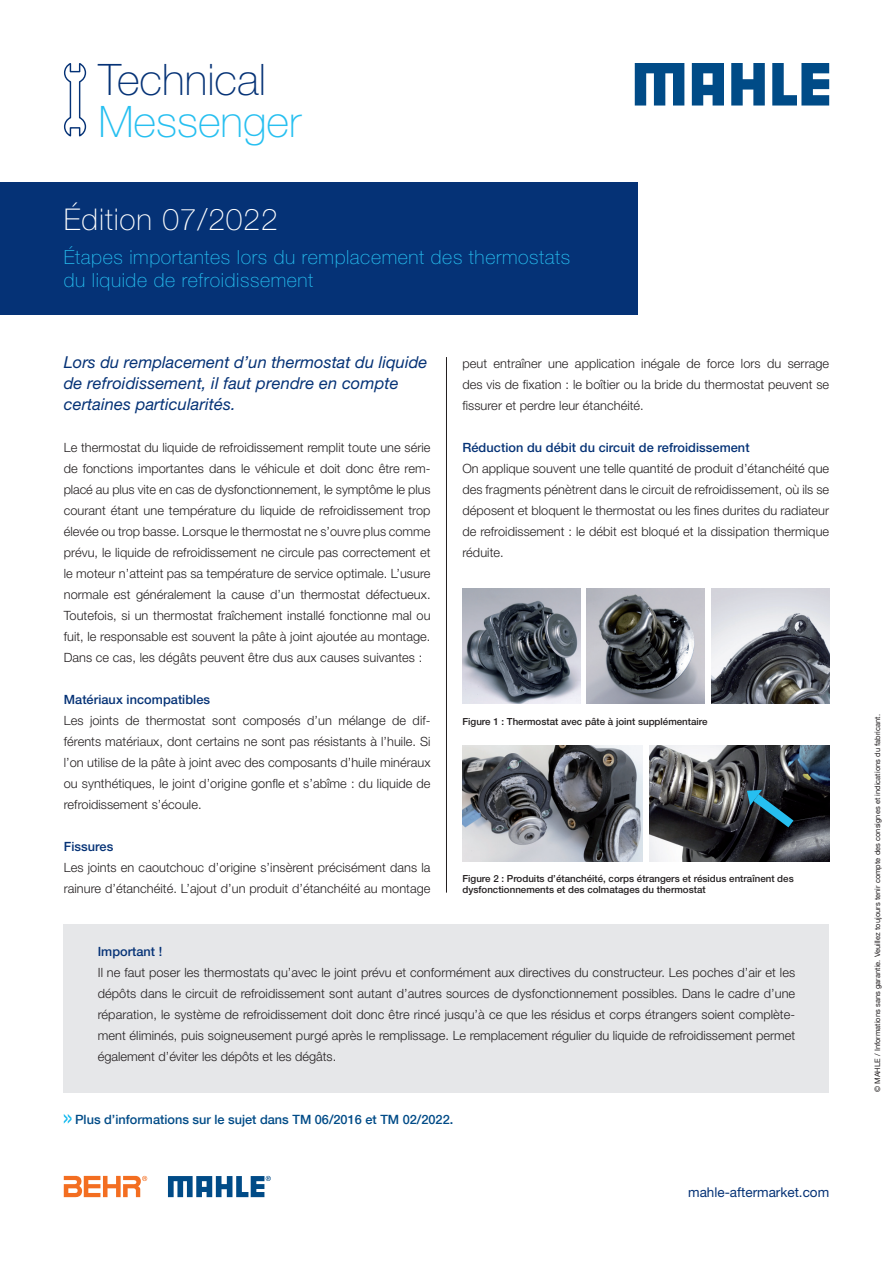
<style>
.page{position:relative;width:893px;height:1263px;background:#fff}
.page>*{position:absolute;margin:0;border:0;box-sizing:border-box;transform-origin:0 0}
.t1{font:100 43.5px "Helvetica Neue LT Pro";color:#053276}
.t2{font:100 43.5px "Helvetica Neue LT Pro";color:#26bff0}
.t3{font:100 30px "Helvetica Neue LT Pro";letter-spacing:.03em;color:#fff}
.t4{font:100 19.5px/23.4px "Helvetica Neue LT Pro";letter-spacing:.03em;color:#26bff0}
.t5{font:italic 16.5px/21px "Helvetica Neue LT Pro";letter-spacing:.005em;color:#053276}
.t6{font:13.5px "Helvetica Neue LT Pro";color:#053276}
.t7{font:300 12.75px/21px "Helvetica Neue LT Pro";letter-spacing:.005em;color:#231f20;text-align:justify}
.t8{font:500 12.75px "Helvetica Neue LT Pro";letter-spacing:.005em;color:#053276}
.t9{font:500 12.75px "Helvetica Neue LT Com";color:#004b87}
.t10{font:500 9.75px/10.5px "Helvetica Neue LT Pro";color:#231f20}
.t11{font:7.5px "Helvetica Neue LT Com";letter-spacing:.005em;color:#231f20}
</style>
<div class="page">
<svg style="left:64px;top:63px;width:23px;height:74px"></svg>
<hr style="left:446px;top:357px;width:1px;height:536px;background:#231f20">
<div style="left:0;top:183px;width:638px;height:132px;background:#053276"></div>
<img style="left:462px;top:588px;width:118px;height:116px">
<img style="left:462px;top:746px;width:181px;height:115px">
<img style="left:649px;top:746px;width:180px;height:115px">
<img style="left:587px;top:588px;width:118px;height:116px">
<img style="left:711px;top:588px;width:118px;height:116px">
<div style="left:64px;top:924px;width:765px;height:168px;background:#e6e7e9"></div>
<svg style="left:168px;top:1176px;width:103px;height:21px"></svg>
<svg style="left:64px;top:1175px;width:83px;height:22px"></svg>
<svg style="left:64px;top:1114px;width:8px;height:10px"></svg>
<svg style="left:747px;top:790px;width:46px;height:37px;background:#1a4555"></svg>
<svg style="left:635px;top:63px;width:49px;height:43px"></svg>
<svg style="left:731px;top:63px;width:34px;height:43px"></svg>
<svg style="left:772px;top:63px;width:57px;height:43px"></svg>
<svg style="left:692px;top:63px;width:32px;height:43px"></svg>
<h1 class="t1" style="left:98px;top:53px;width:169px">Technical</h1>
<h1 class="t2" style="left:98px;top:95px;width:204px">Messenger</h1>
<h2 class="t3" style="left:64px;top:201px;width:216px">Édition 07/2022</h2>
<h3 class="t4" style="left:64px;top:245px;width:508px">Étapes importantes lors du remplacement des thermostats du liquide de refroidissement</h3>
<p class="t5" style="left:64px;top:351px;width:365px">Lors du remplacement d’un thermostat du liquide de refroidissement, il faut prendre en compte certaines particularités.</p>
<p class="t7" style="left:64px;top:436px;width:368px">Le thermostat du liquide de refroidissement remplit toute une série de fonctions importantes dans le véhicule et doit donc être rem&shy;placé au plus vite en cas de dysfonctionnement, le symptôme le plus courant étant une température du liquide de refroidissement trop élevée ou trop basse. Lorsque le thermostat ne s’ouvre plus comme prévu, le liquide de refroidissement ne circule pas correctement et le moteur n’atteint pas sa température de service optimale. L’usure normale est généralement la cause d’un thermostat défectueux.<br>Toutefois, si un thermostat fraîchement installé fonctionne mal ou fuit, le responsable est souvent la pâte à joint ajoutée au montage.<br>Dans ce cas, les dégâts peuvent être dus aux causes suivantes :</p>
<p class="t8" style="left:64px;top:691px;width:148px">Matériaux incompatibles</p>
<p class="t7" style="left:64px;top:709px;width:368px">Les joints de thermostat sont composés d’un mélange de dif&shy;férents matériaux, dont certains ne sont pas résistants à l’huile. Si l’on utilise de la pâte à joint avec des composants d’huile minéraux ou synthétiques, le joint d’origine gonfle et s’abîme : du liquide de refroidissement s’écoule.</p>
<p class="t8" style="left:64px;top:838px;width:51px">Fissures</p>
<p class="t7" style="left:64px;top:856px;width:368px">Les joints en caoutchouc d’origine s’insèrent précisément dans la rainure d’étanchéité. L’ajout d’un produit d’étanchéité au montage</p>
<p class="t7" style="left:462px;top:352px;width:368px">peut entraîner une application inégale de force lors du serrage des vis de fixation : le boîtier ou la bride du thermostat peuvent se fissurer et perdre leur étanchéité.</p>
<p class="t8" style="left:462px;top:439px;width:289px">Réduction du débit du circuit de refroidissement</p>
<p class="t7" style="left:462px;top:457px;width:368px">On applique souvent une telle quantité de produit d’étanchéité que des fragments pénètrent dans le circuit de refroidissement, où ils se déposent et bloquent le thermostat ou les fines durites du radiateur de refroidissement : le débit est bloqué et la dissipation thermique réduite.</p>
<p class="t10" style="left:462px;top:716px;width:247px">Figure 1 : Thermostat avec pâte à joint supplémentaire</p>
<p class="t10" style="left:462px;top:873px;width:333px">Figure 2 : Produits d’étanchéité, corps étrangers et résidus entraînent des dysfonctionnements et des colmatages du thermostat</p>
<p class="t8" style="left:98px;top:943px;width:66px">Important !</p>
<p class="t7" style="left:98px;top:961px;width:699px">Il ne faut poser les thermostats qu’avec le joint prévu et conformément aux directives du constructeur. Les poches d’air et les dépôts dans le circuit de refroidissement sont autant d’autres sources de dysfonctionnement possibles. Dans le cadre d’une réparation, le système de refroidissement doit donc être rincé jusqu’à ce que les résidus et corps étrangers soient complète&shy;ment éliminés, puis soigneusement purgé après le remplissage. Le remplacement régulier du liquide de refroidissement permet également d’éviter les dépôts et les dégâts.</p>
<p class="t9" style="left:75px;top:1111px;width:380px">Plus d’informations sur le sujet dans TM 06/2016 et TM 02/2022.</p>
<p class="t6" style="left:688px;top:1184px;width:143px">mahle-aftermarket.com</p>
<p class="t11" style="left:873px;top:1092px;width:379px;rotate:-90deg">© MAHLE / Informations sans garantie. Veuillez toujours tenir compte des consignes et indications du fabricant.</p>
</div>
